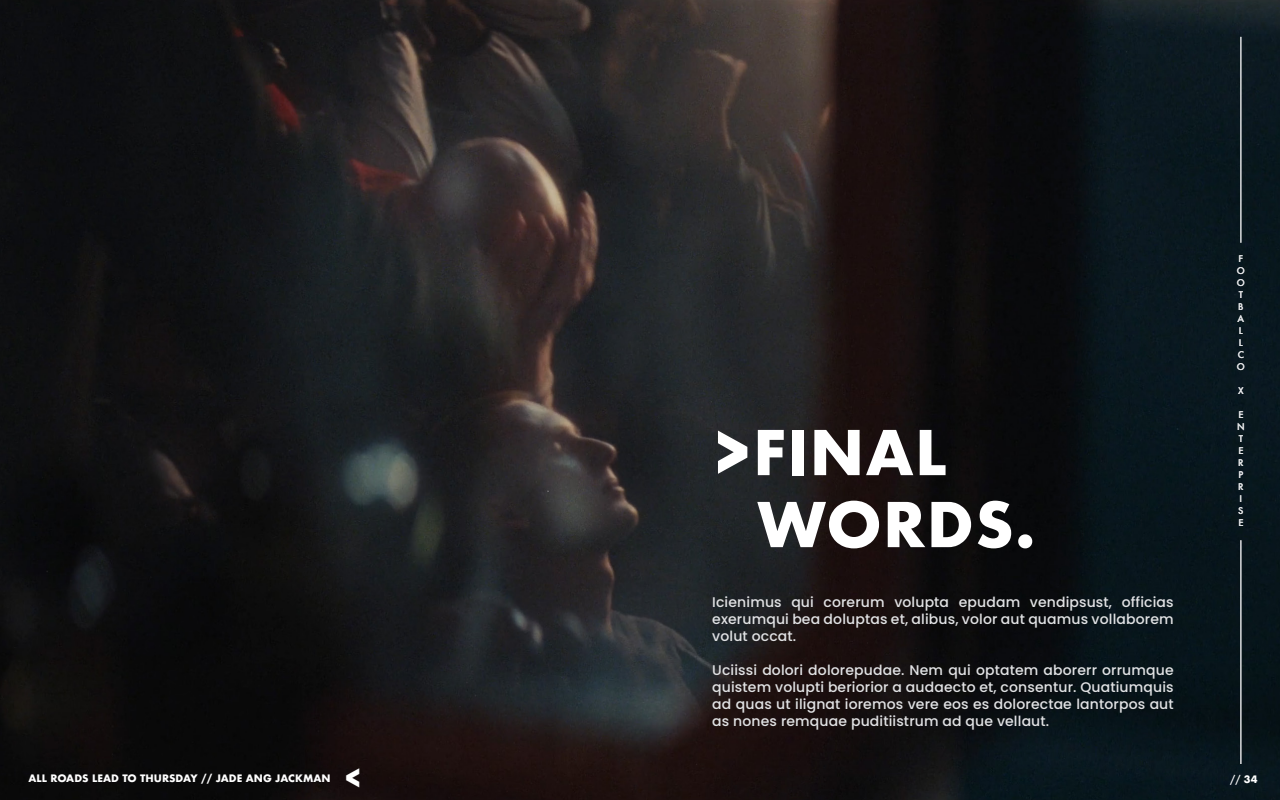
<style>
.page{position:relative;width:1280px;height:800px;background:#fff}
.page>*{position:absolute;margin:0;border:0;box-sizing:border-box;transform-origin:0 0}
.t1{font:700 60px "Futura";letter-spacing:.02em;color:#fff}
.t2{font:700 26.5px "Futura";color:#fff}
.t3{font:500 14px/17px "Poppins";letter-spacing:.01em;color:#e1e2e4;text-align:justify}
.t4{font:700 10px "Futura";color:#fff}
.t5{font:500 10px "Futura";color:#fff}
.t6{font:500 9px/12px "Futura";color:#e1e2e4}
.s1{font-weight:700}
</style>
<div class="page">
<img style="left:0;top:0;width:1280px;height:800px">
<hr style="left:1241px;top:37px;width:1px;height:206px;background:#e1e2e4">
<hr style="left:1241px;top:540px;width:1px;height:224px;background:#e1e2e4">
<p class="t1" style="left:712px;top:409px;width:236px">&gt;FINAL</p>
<p class="t1" style="left:757px;top:481px;width:280px">WORDS.</p>
<p class="t3" style="left:712px;top:593px;width:463px">Icienimus qui corerum volupta epudam vendipsust, officias exerumqui bea doluptas et, alibus, volor aut quamus vollaborem volut occat.</p>
<p class="t3" style="left:712px;top:661px;width:463px">Uciissi dolori dolorepudae. Nem qui optatem aborerr orrumque quistem volupti beriorior a audaecto et, consentur. Quatiumquis ad quas ut ilignat ioremos vere eos es dolorectae lantorpos aut as nones remquae puditiistrum ad que vellaut.</p>
<p class="t6" style="left:1239px;top:252px;width:6px">F</p>
<p class="t6" style="left:1237px;top:264px;width:10px">O</p>
<p class="t6" style="left:1237px;top:276px;width:10px">O<br>T</p>
<p class="t6" style="left:1238px;top:300px;width:8px">B<br>A</p>
<p class="t6" style="left:1239px;top:324px;width:5px">L</p>
<p class="t6" style="left:1238px;top:336px;width:8px">L<br>C</p>
<p class="t6" style="left:1237px;top:360px;width:10px">O</p>
<p class="t6" style="left:1238px;top:384px;width:7px">X</p>
<p class="t6" style="left:1238px;top:408px;width:7px">E</p>
<p class="t6" style="left:1237px;top:420px;width:9px">N</p>
<p class="t6" style="left:1238px;top:432px;width:7px">T<br>E<br>R<br>P<br>R<br>I<br>S<br>E</p>
<p class="t2" style="left:344px;top:759px;width:20px">&lt;</p>
<p class="t4" style="left:28px;top:771px;width:304px">ALL ROADS LEAD TO THURSDAY // JADE ANG JACKMAN</p>
<p class="t5" style="left:1230px;top:772px;width:29px">// <span class="s1">34</span></p>
</div>
